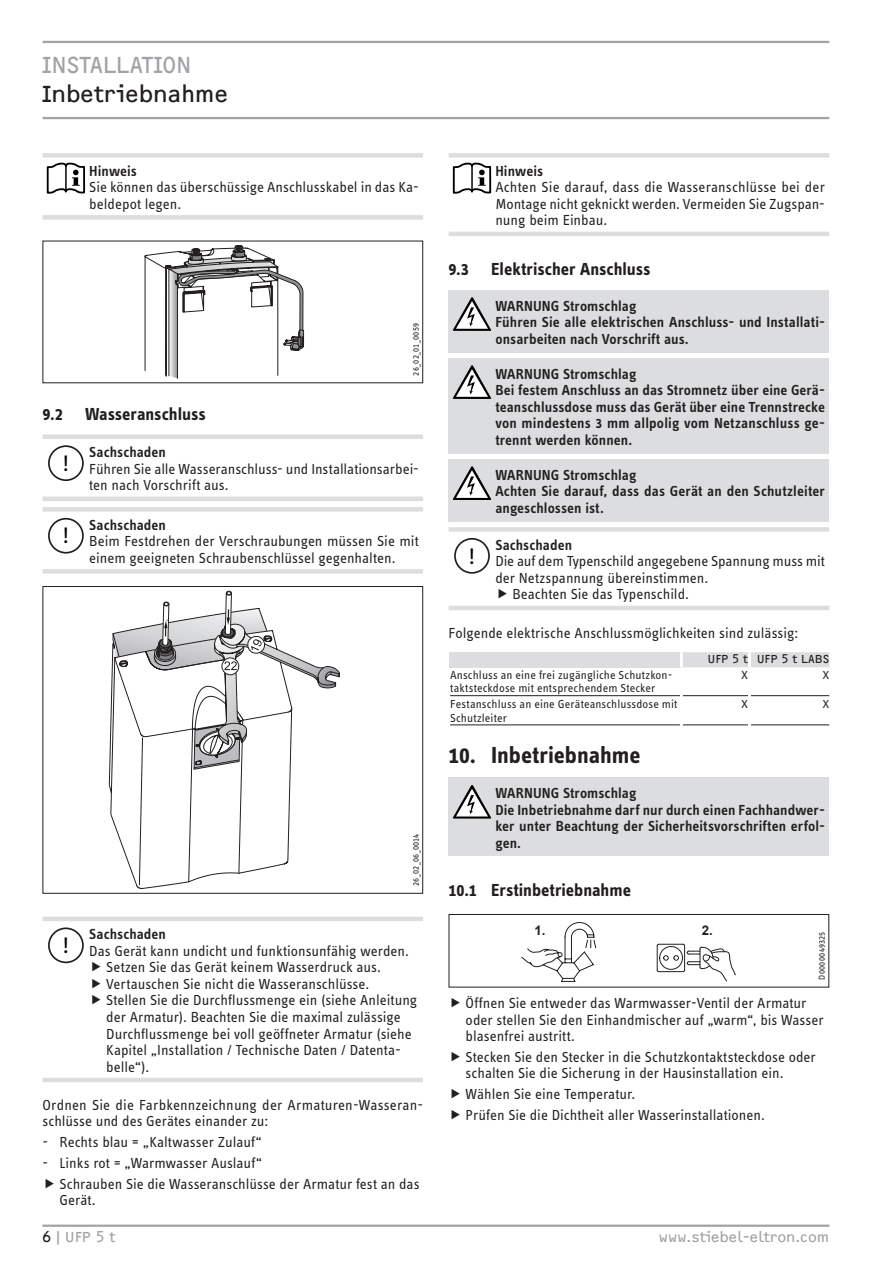
<style>
.page{position:relative;width:893px;height:1263px;background:#fff}
.page>*{position:absolute;margin:0;border:0;box-sizing:border-box;transform-origin:0 0}
.t1{font:700 24px "STE Info Text";color:#231f20}
.t2{font:24px "F2 FOCR Bczyk Com";color:#231f20}
.t3{font:24px "F2 FOCR Bczyk Com";letter-spacing:-.015em;color:#a1a3a6}
.t4{font:23.25px "STE Info Text";color:#000}
.t5{font:700 18px "STE Info Text";color:#231f20}
.t6{font:15px/16.5px "STE Info Text";color:#231f20}
.t7{font:600 15px/16.5px "STE Info Text";letter-spacing:.005em;color:#231f20}
.t8{font:15px "F2 FOCR Bczyk Com";color:#a1a3a6}
.t9{font:700 13.2px "Arial";color:#231f20}
.t10{font:12px/13.2px "STE Info Text";letter-spacing:.01em;color:#231f20}
.t11{font:12px "F2 FOCR Bczyk Com";letter-spacing:.005em;color:#231f20}
.t12{font:9px "STE Info Text";letter-spacing:.02em;color:#231f20}
.s1{color:#231f20}
</style>
<div class="page">
<hr style="left:43px;top:1224px;width:786px;height:3px;background:#a1a3a6">
<hr style="left:43px;top:41px;width:786px;height:2px;background:#a1a3a6">
<hr style="left:43px;top:117px;width:786px;height:2px;background:#a1a3a6">
<div style="left:43px;top:153px;width:380px;height:5px;background:#dcdddf"></div>
<div style="left:43px;top:215px;width:380px;height:5px;background:#dcdddf"></div>
<svg style="left:47px;top:163px;width:38px;height:31px"></svg>
<hr style="left:65px;top:166px;width:2px;height:24px;background:#000">
<svg style="left:144px;top:245px;width:160px;height:134px"></svg>
<div style="left:43px;top:434px;width:380px;height:5px;background:#dcdddf"></div>
<hr style="left:43px;top:497px;width:380px;height:4px;background:#dcdddf">
<div style="left:48px;top:445px;width:36px;height:36px;border:2px solid #231f20;border-radius:50%"></div>
<div style="left:43px;top:507px;width:380px;height:5px;background:#dcdddf"></div>
<div style="left:43px;top:569px;width:380px;height:5px;background:#dcdddf"></div>
<div style="left:48px;top:518px;width:36px;height:36px;border:2px solid #231f20;border-radius:50%"></div>
<svg style="left:108px;top:590px;width:232px;height:296px"></svg>
<div style="left:43px;top:586px;width:380px;height:308px;border:1px solid #231f20"></div>
<hr style="left:43px;top:917px;width:380px;height:4px;background:#dcdddf">
<hr style="left:43px;top:1078px;width:380px;height:4px;background:#dcdddf">
<div style="left:48px;top:927px;width:36px;height:36px;border:2px solid #231f20;border-radius:50%"></div>
<div style="left:449px;top:153px;width:380px;height:5px;background:#dcdddf"></div>
<hr style="left:449px;top:232px;width:380px;height:4px;background:#dcdddf">
<svg style="left:453px;top:163px;width:38px;height:31px"></svg>
<hr style="left:471px;top:166px;width:2px;height:24px;background:#000">
<div style="left:449px;top:290px;width:380px;height:62px;background:#dcdddf"></div>
<svg style="left:453px;top:297px;width:38px;height:34px"></svg>
<div style="left:449px;top:358px;width:380px;height:95px;background:#dcdddf"></div>
<svg style="left:453px;top:365px;width:38px;height:34px"></svg>
<div style="left:449px;top:459px;width:380px;height:62px;background:#dcdddf"></div>
<svg style="left:453px;top:466px;width:38px;height:34px"></svg>
<div style="left:449px;top:527px;width:380px;height:5px;background:#dcdddf"></div>
<hr style="left:449px;top:606px;width:380px;height:4px;background:#dcdddf">
<div style="left:454px;top:538px;width:36px;height:36px;border:2px solid #231f20;border-radius:50%"></div>
<div style="left:449px;top:652px;width:232px;height:15px;background:#dcdddf"></div>
<div style="left:683px;top:652px;width:146px;height:15px;background:#dcdddf"></div>
<hr style="left:680px;top:652px;width:3px;height:15px;background:#fff">
<hr style="left:748px;top:652px;width:3px;height:15px;background:#fff">
<hr style="left:450px;top:695px;width:230px;height:1px;background:#231f20">
<hr style="left:683px;top:695px;width:65px;height:1px;background:#231f20">
<hr style="left:751px;top:695px;width:78px;height:1px;background:#231f20">
<hr style="left:450px;top:724px;width:230px;height:1px;background:#231f20">
<hr style="left:683px;top:724px;width:65px;height:1px;background:#231f20">
<hr style="left:751px;top:724px;width:78px;height:1px;background:#231f20">
<div style="left:449px;top:778px;width:380px;height:78px;background:#dcdddf"></div>
<svg style="left:453px;top:785px;width:38px;height:34px"></svg>
<svg style="left:521px;top:922px;width:76px;height:60px"></svg>
<svg style="left:656px;top:943px;width:80px;height:39px"></svg>
<div style="left:449px;top:914px;width:380px;height:73px;border:1px solid #231f20"></div>
<h1 class="t3" style="left:43px;top:51px;width:151px">INSTALLATION</h1>
<h1 class="t2" style="left:43px;top:80px;width:187px">Inbetriebnahme</h1>
<p class="t7" style="left:89px;top:163px;width:49px">Hinweis</p>
<p class="t6" style="left:89px;top:179px;width:331px">Sie können das überschüssige Anschlusskabel in das Ka&shy;beldepot legen.</p>
<p class="t12" style="left:411px;top:375px;width:54px;rotate:-90deg">26_02_01_0059</p>
<p class="t5" style="left:43px;top:403px;width:165px">9.2 Wasseranschluss</p>
<h2 class="t4" style="left:62px;top:450px;width:8px">!</h2>
<p class="t7" style="left:89px;top:444px;width:78px">Sachschaden</p>
<p class="t6" style="left:89px;top:460px;width:331px">Führen Sie alle Wasseranschluss- und Installationsarbei&shy;ten nach Vorschrift aus.</p>
<h2 class="t4" style="left:62px;top:523px;width:8px">!</h2>
<p class="t7" style="left:89px;top:517px;width:78px">Sachschaden</p>
<p class="t6" style="left:89px;top:533px;width:331px">Beim Festdrehen der Verschraubungen müssen Sie mit einem geeigneten Schraubenschlüssel gegenhalten.</p>
<p class="t12" style="left:411px;top:886px;width:54px;rotate:-90deg">26_02_06_0014</p>
<p class="t7" style="left:89px;top:926px;width:78px">Sachschaden</p>
<p class="t6" style="left:106px;top:943px;width:313px;text-indent:-17px">Das Gerät kann undicht und funktionsunfähig werden.<br>Setzen Sie das Gerät keinem Wasserdruck aus.<br>Vertauschen Sie nicht die Wasseranschlüsse.<br>Stellen Sie die Durchflussmenge ein (siehe Anleitung der Armatur). Beachten Sie die maximal zulässige Durchflussmenge bei voll geöffneter Armatur (siehe Kapitel „Installation / Technische Daten / Datenta&shy;belle“).</p>
<p class="t6" style="left:43px;top:1096px;width:382px">Ordnen Sie die Farbkennzeichnung der Armaturen-Wasseran&shy;schlüsse und des Gerätes einander zu:</p>
<p class="t6" style="left:43px;top:1134px;width:221px">- Rechts blau = „Kaltwasser Zulauf“</p>
<p class="t6" style="left:60px;top:1152px;width:362px;line-height:20.7px;text-indent:-17px">- Links rot = „Warmwasser Auslauf“<br>Schrauben Sie die Wasseranschlüsse der Armatur fest an das</p>
<p class="t6" style="left:60px;top:1192px;width:38px">Gerät.</p>
<h2 class="t4" style="left:62px;top:932px;width:8px">!</h2>
<p class="t7" style="left:495px;top:163px;width:49px">Hinweis</p>
<p class="t6" style="left:495px;top:179px;width:331px;text-align:justify">Achten Sie darauf, dass die Wasseranschlüsse bei der Montage nicht geknickt werden. Vermeiden Sie Zugspan&shy;nung beim Einbau.</p>
<p class="t5" style="left:449px;top:259px;width:203px">9.3 Elektrischer Anschluss</p>
<p class="t7" style="left:495px;top:297px;width:331px">WARNUNG Stromschlag<br>Führen Sie alle elektrischen Anschluss- und Installati&shy;onsarbeiten nach Vorschrift aus.</p>
<p class="t7" style="left:495px;top:365px;width:331px">WARNUNG Stromschlag<br>Bei festem Anschluss an das Stromnetz über eine Gerä&shy;teanschlussdose muss das Gerät über eine Trennstrecke von mindestens 3 mm allpolig vom Netzanschluss ge&shy;trennt werden können.</p>
<p class="t7" style="left:495px;top:466px;width:331px">WARNUNG Stromschlag<br>Achten Sie darauf, dass das Gerät an den Schutzleiter angeschlossen ist.</p>
<h2 class="t4" style="left:468px;top:543px;width:8px">!</h2>
<p class="t7" style="left:495px;top:537px;width:78px">Sachschaden</p>
<p class="t6" style="left:495px;top:553px;width:331px">Die auf dem Typenschild angegebene Spannung muss mit</p>
<p class="t6" style="left:495px;top:570px;width:214px">der Netzspannung übereinstimmen.</p>
<p class="t6" style="left:512px;top:586px;width:178px">Beachten Sie das Typenschild.</p>
<p class="t6" style="left:449px;top:624px;width:351px">Folgende elektrische Anschlussmöglichkeiten sind zulässig:</p>
<p class="t11" style="left:708px;top:652px;width:123px">UFP 5 t UFP 5 t LABS</p>
<p class="t10" style="left:450px;top:668px;width:224px">Anschluss an eine frei zugängliche Schutzkon&shy;taktsteckdose mit entsprechendem Stecker</p>
<p class="t10" style="left:742px;top:668px;width:8px">X</p>
<p class="t10" style="left:823px;top:668px;width:8px">X</p>
<p class="t10" style="left:450px;top:698px;width:229px">Festanschluss an eine Geräteanschlussdose mit<br>Schutzleiter</p>
<p class="t10" style="left:742px;top:698px;width:8px">X</p>
<p class="t10" style="left:823px;top:698px;width:8px">X</p>
<h1 class="t1" style="left:449px;top:741px;width:193px">10. Inbetriebnahme</h1>
<p class="t7" style="left:495px;top:785px;width:331px">WARNUNG Stromschlag<br>Die Inbetriebnahme darf nur durch einen Fachhandwer&shy;ker unter Beachtung der Sicherheitsvorschriften erfol&shy;gen.</p>
<p class="t5" style="left:449px;top:879px;width:184px">10.1 Erstinbetriebnahme</p>
<p class="t9" style="left:534px;top:921px;width:13px">1.</p>
<p class="t9" style="left:702px;top:921px;width:13px">2.</p>
<p class="t12" style="left:817px;top:980px;width:50px;rotate:-90deg">D0000049325</p>
<p class="t6" style="left:466px;top:995px;width:359px">Öffnen Sie entweder das Warmwasser-Ventil der Armatur oder stellen Sie den Einhandmischer auf „warm“, bis Wasser blasenfrei austritt.</p>
<p class="t6" style="left:466px;top:1049px;width:352px">Stecken Sie den Stecker in die Schutzkontaktsteckdose oder schalten Sie die Sicherung in der Hausinstallation ein.</p>
<p class="t6" style="left:466px;top:1084px;width:301px;line-height:20.7px">Wählen Sie eine Temperatur.<br>Prüfen Sie die Dichtheit aller Wasserinstallationen.</p>
<p class="t8" style="left:43px;top:1228px;width:74px"><span class="s1">6</span>|UFP 5 t</p>
<p class="t8" style="left:659px;top:1228px;width:172px">www.stiebel-eltron.com</p>
</div>
